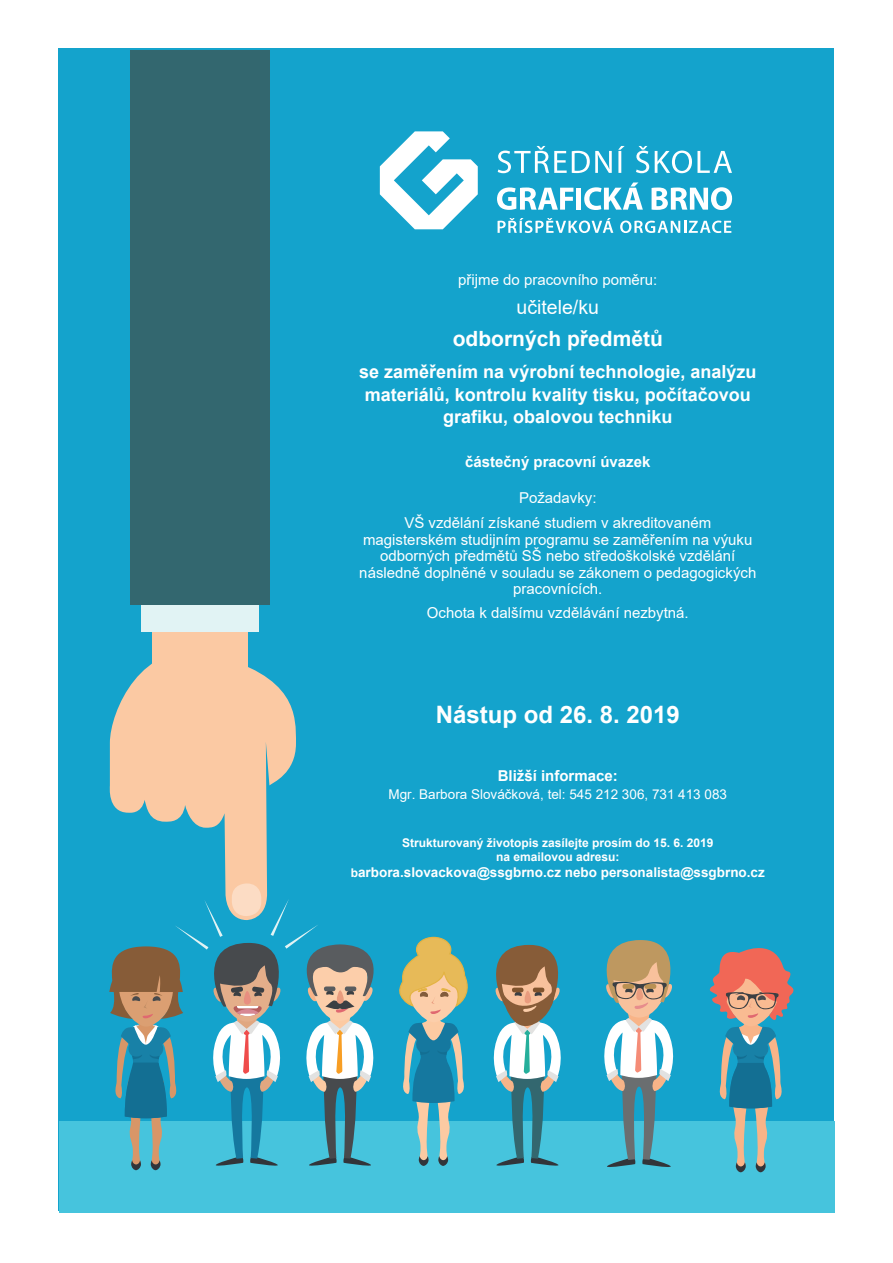
<style>
.page{position:relative;width:893px;height:1263px;background:#fff}
.page>*{position:absolute;margin:0;border:0;box-sizing:border-box;transform-origin:0 0}
.t1{font:700 24px "Arial";color:#fff}
.t2{font:700 21px "Arial";color:#fff}
.t3{font:19.5px "Arial";color:#fff}
.t4{font:700 18px/22.8px "Arial";color:#fff;text-align:center}
.t5{font:15px/16.5px "Arial";color:#fff;text-align:center}
.t6{font:700 15px "Arial";color:#fff}
.t7{font:700 13.5px "Arial";color:#fff}
.t8{font:13.5px "Arial";color:#fff}
.t9{font:700 12px/14.4px "Arial";color:#fff;text-align:center}
.s1{font-size:12px}
</style>
<div class="page">
<div style="left:59px;top:48px;width:775px;height:1163px;background:#14a3cc"></div>
<div style="left:59px;top:1121px;width:775px;height:92px;background:#46c4dd"></div>
<div style="left:152px;top:549px;width:95px;height:166px;background:#fbc9a3"></div>
<div style="left:141px;top:561px;width:118px;height:71px;background:#e1f3f4"></div>
<div style="left:130px;top:50px;width:139px;height:555px;background:#33676f"></div>
<svg style="left:109px;top:637px;width:187px;height:262px;fill:#fbc9a3"></svg>
<div style="left:232px;top:883px;width:29px;height:33px;background:#fcdcc4;border-radius:14px"></div>
<svg style="left:493px;top:944px;width:68px;height:222px"></svg>
<div style="left:512px;top:987px;width:11px;height:5px;background:#80532d;border-radius:2px"></div>
<div style="left:533px;top:987px;width:11px;height:5px;background:#80532d;border-radius:2px"></div>
<svg style="left:399px;top:936px;width:69px;height:230px"></svg>
<svg style="left:109px;top:899px;width:265px;height:271px"></svg>
<svg style="left:604px;top:940px;width:70px;height:227px"></svg>
<svg style="left:380px;top:131px;width:98px;height:98px"></svg>
<svg style="left:498px;top:146px;width:114px;height:27px"></svg>
<svg style="left:618px;top:146px;width:7px;height:27px"></svg>
<svg style="left:636px;top:146px;width:13px;height:27px"></svg>
<svg style="left:655px;top:151px;width:77px;height:22px"></svg>
<svg style="left:497px;top:187px;width:76px;height:23px"></svg>
<div style="left:576px;top:188px;width:5px;height:22px;background:#fff"></div>
<svg style="left:584px;top:182px;width:59px;height:28px"></svg>
<svg style="left:652px;top:187px;width:80px;height:23px"></svg>
<svg style="left:498px;top:218px;width:115px;height:15px"></svg>
<svg style="left:620px;top:221px;width:111px;height:12px"></svg>
<svg style="left:709px;top:948px;width:85px;height:224px"></svg>
<p class="t5" style="left:458px;top:272px;width:201px">přijme do pracovního poměru:</p>
<h3 class="t3" style="left:517px;top:294px;width:84px">učitele/ku</h3>
<h2 class="t2" style="left:453px;top:324px;width:212px">odborných předmětů</h2>
<p class="t4" style="left:359px;top:360px;width:399px">se zaměřením na výrobní technologie, analýzu materiálů, kontrolu kvality tisku, počítačovou grafiku, obalovou techniku</p>
<p class="t6" style="left:465px;top:451px;width:187px">částečný pracovní úvazek</p>
<p class="t5" style="left:404px;top:485px;width:308px;line-height:25.5px">Požadavky:<br>VŠ vzdělání získané studiem v akreditovaném</p>
<p class="t5" style="left:359px;top:531px;width:398px">magisterském studijním programu se zaměřením na výuku odborných předmětů SŠ nebo středoškolské vzdělání následně doplněné v souladu se zákonem o pedagogických pracovnících.</p>
<p class="t5" style="left:427px;top:605px;width:263px">Ochota k dalšímu vzdělávání nezbytná.</p>
<h1 class="t1" style="left:436px;top:698px;width:246px">Nástup od 26. 8. 2019</h1>
<p class="t6" style="left:498px;top:765px;width:122px">Bližší informace:</p>
<p class="t8" style="left:389px;top:785px;width:340px">Mgr. Barbora Slováčková, tel: 545 212 306, 731 413 083</p>
<p class="t9" style="left:402px;top:835px;width:313px">Strukturovaný životopis zasílejte prosím do 15. 6. 2019 na emailovou adresu:</p>
<p class="t7" style="left:351px;top:863px;width:416px"><span class="s1">b</span>arbora.slovackova@ssgbrno.cz nebo personalista@ssgbrno.cz</p>
</div>
